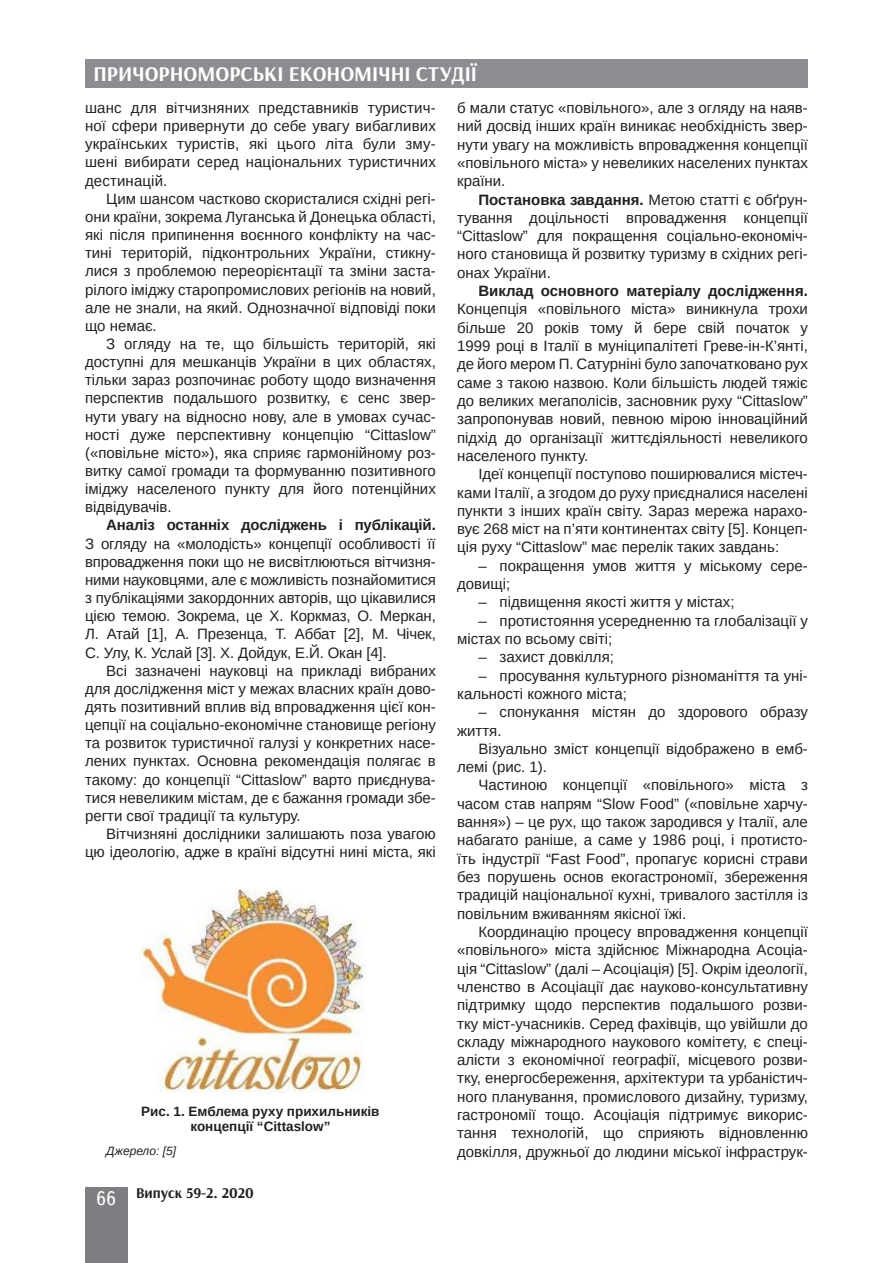
<style>
.page{position:relative;width:893px;height:1263px;background:#fff}
.page>*{position:absolute;margin:0;border:0;box-sizing:border-box;transform-origin:0 0}
.t1{font:700 21px "Arsenal";color:#fff}
.Текст_основной_G{font:15px/18.3px "Arimo";color:#231f20;text-align:justify}
.t2{font:700 15px "Arsenal";color:#231f20}
.Рисунок{font:700 13.5px/15px "Arimo";color:#231f20;text-align:center}
.Джерело{font:italic 12px "Arimo";color:#231f20}
.s1{font-weight:700}
.s2{font-family:"Ukrainian Text";font-weight:400;font-size:19.5px;color:#fff}
</style>
<div class="page">
<div style="left:85px;top:59px;width:723px;height:29px;background:#8b8d90"></div>
<div style="left:85px;top:1186px;width:43px;height:76px;background:#7c7e81"></div>
<img style="left:139px;top:889px;width:226px;height:205px">
<h1 class="t1" style="left:94px;top:61px;width:385px">ПРИЧОРНОМОРСЬКІ ЕКОНОМІЧНІ СТУДІЇ</h1>
<p class="Текст_основной_G" style="left:85px;top:99px;width:352px">шанс для вітчизняних представників туристич&shy;ної сфери привернути до себе увагу вибагливих українських туристів, які цього літа були зму&shy;шені вибирати серед національних туристичних дестинацій.</p>
<p class="Текст_основной_G" style="left:85px;top:190px;width:352px;text-indent:21px">Цим шансом частково скористалися східні регі&shy;они країни, зокрема Луганська й Донецька області, які після припинення воєнного конфлікту на час&shy;тині територій, підконтрольних України, стикну&shy;лися з проблемою переорієнтації та зміни заста&shy;рілого іміджу старопромислових регіонів на новий, але не знали, на який. Однозначної відповіді поки що немає.</p>
<p class="Текст_основной_G" style="left:85px;top:335px;width:352px;text-indent:21px">З огляду на те, що більшість територій, які доступні для мешканців України в цих областях, тільки зараз розпочинає роботу щодо визначення перспектив подальшого розвитку, є сенс звер&shy;нути увагу на відносно нову, але в умовах сучас&shy;ності дуже перспективну концепцію “Cittaslow” («повільне місто»), яка сприяє гармонійному роз&shy;витку самої громади та формуванню позитивного іміджу населеного пункту для його потенційних відвідувачів.</p>
<p class="Текст_основной_G" style="left:85px;top:516px;width:352px;text-indent:21px"><span class="s1">Аналіз останніх досліджень і публікацій.<br></span>З огляду на «молодість» концепції особливості її впровадження поки що не висвітлюються вітчизня&shy;ними науковцями, але є можливість познайомитися з публікаціями закордонних авторів, що цікавилися цією темою. Зокрема, це Х. Коркмаз, О. Меркан, Л. Атай [1], А. Презенца, Т. Аббат [2], M. Чічек, С. Улу, К. Услай [3]. Х. Дойдук, Е.Й. Окан [4].</p>
<p class="Текст_основной_G" style="left:85px;top:661px;width:352px;text-indent:21px">Всі зазначені науковці на прикладі вибраних для дослідження міст у межах власних країн дово&shy;дять позитивний вплив від впровадження цієї кон&shy;цепції на соціально-економічне становище регіону та розвиток туристичної галузі у конкретних насе&shy;лених пунктах. Основна рекомендація полягає в такому: до концепції “Cittaslow” варто приєднува&shy;тися невеликим містам, де є бажання громади збе&shy;регти свої традиції та культуру.</p>
<p class="Текст_основной_G" style="left:85px;top:825px;width:352px;text-align:right">Вітчизняні дослідники залишають поза увагою цю ідеологію, адже в країні відсутні нині міста, які</p>
<p class="Рисунок" style="left:141px;top:1104px;width:240px">Рис. 1. Емблема руху прихильників концепції “Cittaslow”</p>
<p class="Джерело" style="left:106px;top:1143px;width:71px">Джерело: [5]</p>
<p class="t2" style="left:96px;top:1183px;width:159px"><span class="s2">66</span> Випуск 59-2. 2020</p>
<p class="Текст_основной_G" style="left:457px;top:99px;width:352px">б мали статус «повільного», але з огляду на наяв&shy;ний досвід інших країн виникає необхідність звер&shy;нути увагу на можливість впровадження концепції «повільного міста» у невеликих населених пунктах країни.</p>
<p class="Текст_основной_G" style="left:457px;top:190px;width:352px;text-indent:21px"><span class="s1">Постановка завдання.</span> Метою статті є обґрун&shy;тування доцільності впровадження концепції “Cittaslow” для покращення соціально-економіч&shy;ного становища й розвитку туризму в східних регі&shy;онах України.</p>
<p class="Текст_основной_G" style="left:457px;top:282px;width:352px;text-indent:21px"><span class="s1">Виклад основного матеріалу дослідження.<br></span>Концепція «повільного міста» виникнула трохи більше 20 років тому й бере свій початок у 1999 році в Італії в муніципалітеті Греве-ін-К’янті, де його мером П. Сатурніні було започатковано рух саме з такою назвою. Коли більшість людей тяжіє до великих мегаполісів, засновник руху “Cittaslow” запропонував новий, певною мірою інноваційний підхід до організації життєдіяльності невеликого населеного пункту.</p>
<p class="Текст_основной_G" style="left:457px;top:465px;width:352px;text-indent:21px">Ідеї концепції поступово поширювалися містеч&shy;ками Італії, а згодом до руху приєдналися населені пункти з інших країн світу. Зараз мережа нарахо&shy;вує 268 міст на п’яти континентах світу [5]. Концеп&shy;ція руху “Сittaslow” має перелік таких завдань:</p>
<p class="Текст_основной_G" style="left:457px;top:556px;width:352px;text-indent:21px">– покращення умов життя у міському сере&shy;довищі;</p>
<p class="Текст_основной_G" style="left:478px;top:593px;width:258px">– підвищення якості життя у містах;</p>
<p class="Текст_основной_G" style="left:457px;top:611px;width:352px;text-indent:21px">– протистояння усередненню та глобалізації у містах по всьому світі;</p>
<p class="Текст_основной_G" style="left:478px;top:648px;width:137px">– захист довкілля;</p>
<p class="Текст_основной_G" style="left:457px;top:666px;width:352px;text-indent:21px">– просування культурного різноманіття та уні&shy;кальності кожного міста;</p>
<p class="Текст_основной_G" style="left:457px;top:703px;width:352px;text-indent:21px">– спонукання містян до здорового образу життя.</p>
<p class="Текст_основной_G" style="left:457px;top:740px;width:352px;text-indent:21px">Візуально зміст концепції відображено в емб&shy;лемі (рис. 1).</p>
<p class="Текст_основной_G" style="left:457px;top:776px;width:352px;text-indent:21px">Частиною концепції «повільного» міста з часом став напрям “Slow Food” («повільне харчу&shy;вання») – це рух, що також зародився у Італії, але набагато раніше, а саме у 1986 році, і протисто&shy;їть індустрії “Fast Food”, пропагує корисні страви без порушень основ екогастрономії, збереження традицій національної кухні, тривалого застілля із повільним вживанням якісної їжі.</p>
<p class="Текст_основной_G" style="left:457px;top:923px;width:352px;text-indent:21px">Координацію процесу впровадження концепції «повільного» міста здійснює Міжнародна Асоціа&shy;ція “Cittaslow” (далі – Асоціація) [5]. Окрім ідеології, членство в Асоціації дає науково-консультативну підтримку щодо перспектив подальшого розви&shy;тку міст-учасників. Серед фахівців, що увійшли до складу міжнародного наукового комітету, є спеці&shy;алісти з економічної географії, місцевого розви&shy;тку, енергосбереження, архітектури та урбаністич&shy;ного планування, промислового дизайну, туризму, гастрономії тощо. Асоціація підтримує викорис&shy;тання технологій, що сприяють відновленню довкілля, дружньої до людини міської інфраструк-</p>
</div>
